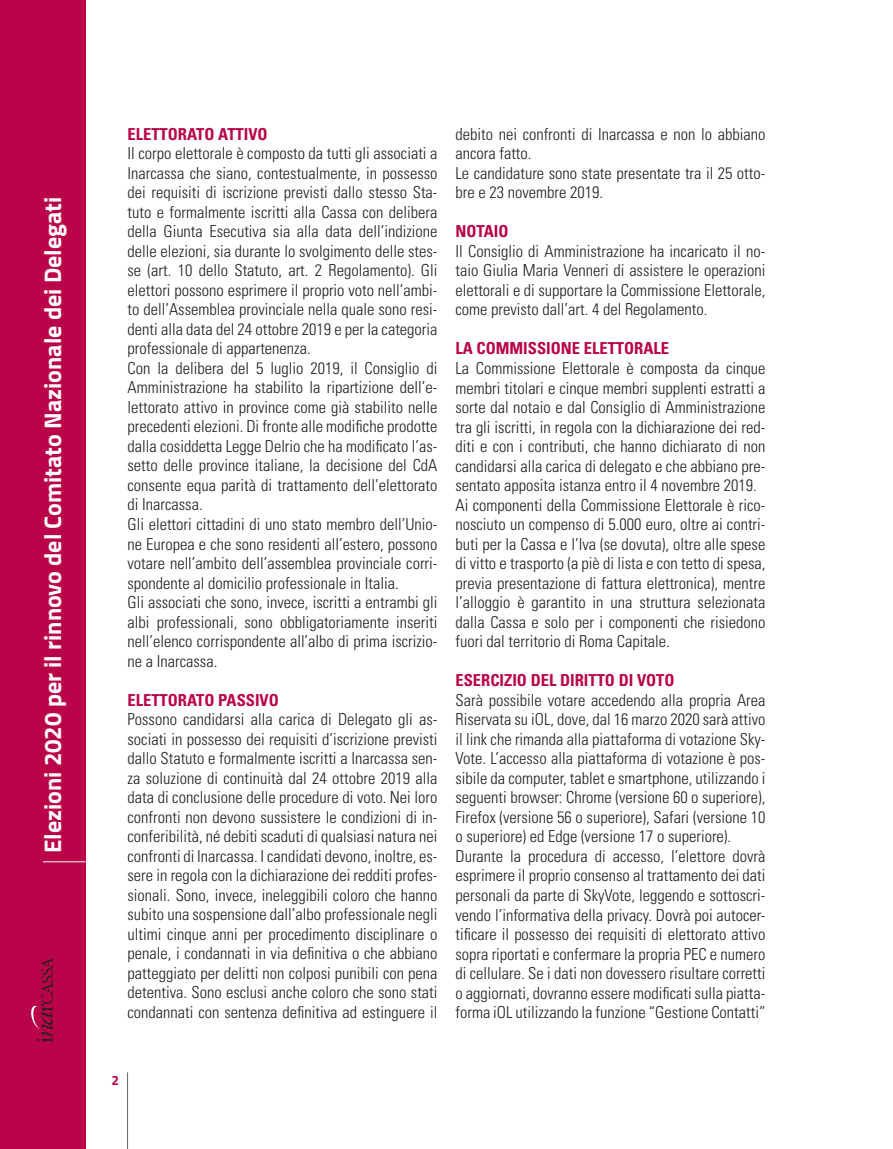
<style>
.page{position:relative;width:893px;height:1149px;background:#fff}
.page>*{position:absolute;margin:0;border:0;box-sizing:border-box;transform-origin:0 0}
.t1{font:700 24px "Titillium";color:#fff}
.t2{font:300 condensed 16.5px/19.5px "Univers LT Std";color:#231f20}
.t3{font:700 condensed 16.5px "Univers LT Std";color:#ba044a}
.t4{font:700 13.5px "Titillium";color:#ba044a}
</style>
<div class="page">
<div style="left:0;top:0;width:85px;height:1148px;background:#ba044a"></div>
<hr style="left:127px;top:1071px;width:1px;height:77px;background:#636366">
<svg style="left:31px;top:957px;width:22px;height:85px"></svg>
<hr style="left:43px;top:861px;width:42px;height:1px;background:#fff">
<h1 class="t1" style="left:34px;top:852px;width:657px;rotate:-90deg">Elezioni 2020 per il rinnovo del Comitato Nazionale dei Delegati</h1>
<p class="t3" style="left:128px;top:124px;width:142px">ELETTORATO ATTIVO</p>
<p class="t2" style="left:128px;top:143px;width:311px">Il corpo elettorale è composto da tutti gli associati a Inarcassa che siano, contestualmente, in possesso dei requisiti di iscrizione previsti dallo stesso Sta&shy;tuto e formalmente iscritti alla Cassa con delibera della Giunta Esecutiva sia alla data dell’indizione delle elezioni, sia durante lo svolgimento delle stes&shy;se (art. 10 dello Statuto, art. 2 Regolamento). Gli elettori possono esprimere il proprio voto nell’ambi&shy;to dell’Assemblea provinciale nella quale sono resi&shy;denti alla data del 24 ottobre 2019 e per la categoria professionale di appartenenza.<br>Con la delibera del 5 luglio 2019, il Consiglio di Amministrazione ha stabilito la ripartizione dell’e&shy;lettorato attivo in province come già stabilito nelle precedenti elezioni. Di fronte alle modifiche prodotte dalla cosiddetta Legge Delrio che ha modificato l’as&shy;setto delle province italiane, la decisione del CdA consente equa parità di trattamento dell’elettorato di Inarcassa.<br>Gli elettori cittadini di uno stato membro dell’Unio&shy;ne Europea e che sono residenti all’estero, possono votare nell’ambito dell’assemblea provinciale corri&shy;spondente al domicilio professionale in Italia.<br>Gli associati che sono, invece, iscritti a entrambi gli albi professionali, sono obbligatoriamente inseriti nell’elenco corrispondente all’albo di prima iscrizio&shy;ne a Inarcassa.</p>
<p class="t3" style="left:128px;top:689px;width:153px">ELETTORATO PASSIVO</p>
<p class="t2" style="left:128px;top:709px;width:311px;text-align:justify">Possono candidarsi alla carica di Delegato gli as&shy;sociati in possesso dei requisiti d’iscrizione previsti dallo Statuto e formalmente iscritti a Inarcassa sen&shy;za soluzione di continuità dal 24 ottobre 2019 alla data di conclusione delle procedure di voto. Nei loro confronti non devono sussistere le condizioni di in&shy;conferibilità, né debiti scaduti di qualsiasi natura nei confronti di Inarcassa. I candidati devono, inoltre, es&shy;sere in regola con la dichiarazione dei redditi profes&shy;sionali. Sono, invece, ineleggibili coloro che hanno subito una sospensione dall’albo professionale negli ultimi cinque anni per procedimento disciplinare o penale, i condannati in via definitiva o che abbiano patteggiato per delitti non colposi punibili con pena detentiva. Sono esclusi anche coloro che sono stati condannati con sentenza definitiva ad estinguere il</p>
<p class="t2" style="left:455px;top:124px;width:311px">debito nei confronti di Inarcassa e non lo abbiano ancora fatto.<br>Le candidature sono state presentate tra il 25 otto&shy;bre e 23 novembre 2019.</p>
<p class="t3" style="left:455px;top:221px;width:55px">NOTAIO</p>
<p class="t2" style="left:455px;top:241px;width:311px;text-align:justify">Il Consiglio di Amministrazione ha incaricato il no&shy;taio Giulia Maria Venneri di assistere le operazioni elettorali e di supportare la Commissione Elettorale, come previsto dall’art. 4 del Regolamento.</p>
<p class="t3" style="left:455px;top:338px;width:215px">LA COMMISSIONE ELETTORALE</p>
<p class="t2" style="left:455px;top:358px;width:311px">La Commissione Elettorale è composta da cinque membri titolari e cinque membri supplenti estratti a sorte dal notaio e dal Consiglio di Amministrazione tra gli iscritti, in regola con la dichiarazione dei red&shy;diti e con i contributi, che hanno dichiarato di non candidarsi alla carica di delegato e che abbiano pre&shy;sentato apposita istanza entro il 4 novembre 2019.<br>Ai componenti della Commissione Elettorale è rico&shy;nosciuto un compenso di 5.000 euro, oltre ai contri&shy;buti per la Cassa e l’Iva (se dovuta), oltre alle spese di vitto e trasporto (a piè di lista e con tetto di spesa, previa presentazione di fattura elettronica), mentre l’alloggio è garantito in una struttura selezionata dalla Cassa e solo per i componenti che risiedono fuori dal territorio di Roma Capitale.</p>
<p class="t3" style="left:455px;top:670px;width:221px">ESERCIZIO DEL DIRITTO DI VOTO</p>
<p class="t2" style="left:455px;top:690px;width:311px">Sarà possibile votare accedendo alla propria Area Riservata su iOL, dove, dal 16 marzo 2020 sarà attivo il link che rimanda alla piattaforma di votazione Sky-Vote. L’accesso alla piattaforma di votazione è pos&shy;sibile da computer, tablet e smartphone, utilizzando i seguenti browser: Chrome (versione 60 o superiore), Firefox (versione 56 o superiore), Safari (versione 10 o superiore) ed Edge (versione 17 o superiore).<br>Durante la procedura di accesso, l’elettore dovrà esprimere il proprio consenso al trattamento dei dati personali da parte di SkyVote, leggendo e sottoscri&shy;vendo l’informativa della privacy. Dovrà poi autocer&shy;tificare il possesso dei requisiti di elettorato attivo sopra riportati e confermare la propria PEC e numero di cellulare. Se i dati non dovessero risultare corretti o aggiornati, dovranno essere modificati sulla piatta&shy;forma iOL utilizzando la funzione “Gestione Contatti”</p>
<p class="t4" style="left:111px;top:1069px;width:9px">2</p>
</div>
